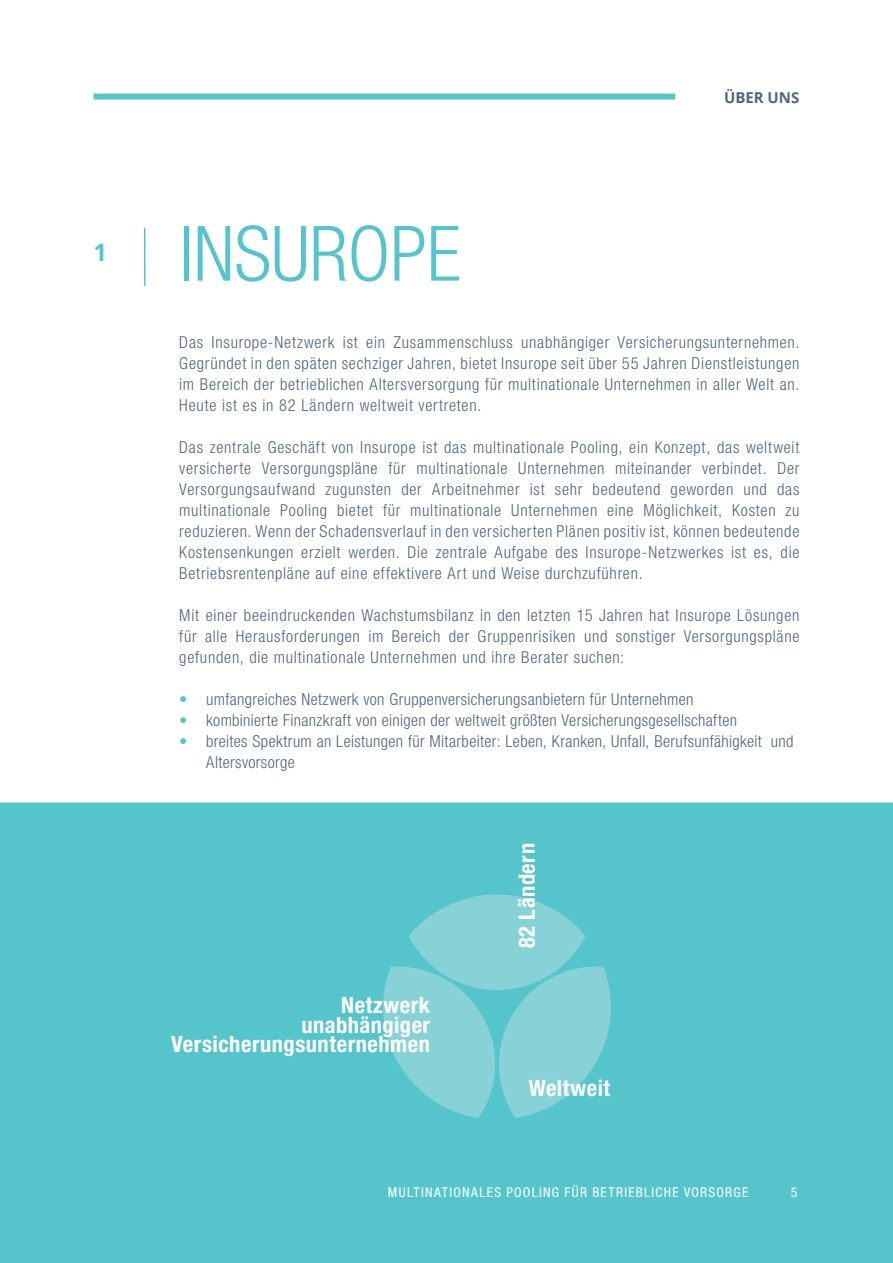
<style>
.page{position:relative;width:893px;height:1263px;background:#fff}
.page>*{position:absolute;margin:0;border:0;box-sizing:border-box;transform-origin:0 0}
.Page_Header_-_Blue{font:300 condensed 76.5px "Helvetica Neue LT Pro";color:#56c5cb}
.Page_Section_Number{font:700 24px "Open Sans";color:#56c5cb}
.t1{font:700 condensed 22.5px/19.5px "Helvetica Neue LT Pro";letter-spacing:.025em;color:#fff;text-align:right}
.t2{font:300 condensed 16.5px/21px "Helvetica Neue LT Pro";letter-spacing:.025em;color:#51657e;text-align:justify}
.Page_Section_Title_-_Black{font:700 15px "Open Sans";color:#51657e}
.t3{font:condensed 13.5px "Helvetica Neue LT Pro";letter-spacing:.095em;color:#fff}
.s1{color:#56c5cb}
</style>
<div class="page">
<div style="left:0;top:802px;width:893px;height:461px;background:#56c5cb"></div>
<hr style="left:144px;top:228px;width:1px;height:58px;background:#56c5cb">
<div style="left:94px;top:94px;width:581px;height:6px;background:#56c5cb"></div>
<svg style="left:383px;top:894px;width:228px;height:224px;background:#78ced3"></svg>
<p class="Page_Section_Number" style="left:94px;top:235px;width:15px">1</p>
<p class="Page_Header_-_Blue" style="left:179px;top:210px;width:283px">INSUROPE</p>
<p class="Page_Section_Title_-_Black" style="left:724px;top:87px;width:77px">ÜBER UNS</p>
<p class="t2" style="left:179px;top:332px;width:622px">Das Insurope-Netzwerk ist ein Zusammenschluss unabhängiger Versicherungsunternehmen.<br>Gegründet in den späten sechziger Jahren, bietet Insurope seit über 55 Jahren Dienstleistungen im Bereich der betrieblichen Altersversorgung für multinationale Unternehmen in aller Welt an.<br>Heute ist es in 82 Ländern weltweit vertreten.</p>
<p class="t2" style="left:179px;top:437px;width:622px">Das zentrale Geschäft von Insurope ist das multinationale Pooling, ein Konzept, das weltweit versicherte Versorgungspläne für multinationale Unternehmen miteinander verbindet. Der Versorgungsaufwand zugunsten der Arbeitnehmer ist sehr bedeutend geworden und das multinationale Pooling bietet für multinationale Unternehmen eine Möglichkeit, Kosten zu reduzieren. Wenn der Schadensverlauf in den versicherten Plänen positiv ist, können bedeutende Kostensenkungen erzielt werden. Die zentrale Aufgabe des Insurope-Netzwerkes ist es, die Betriebsrentenpläne auf eine effektivere Art und Weise durchzuführen.</p>
<p class="t2" style="left:179px;top:605px;width:622px">Mit einer beeindruckenden Wachstumsbilanz in den letzten 15 Jahren hat Insurope Lösungen für alle Herausforderungen im Bereich der Gruppenrisiken und sonstiger Versorgungspläne gefunden, die multinationale Unternehmen und ihre Berater suchen:</p>
<p class="t2" style="left:179px;top:689px;width:516px"><span class="s1">•</span> umfangreiches Netzwerk von Gruppenversicherungsanbietern für Unternehmen</p>
<p class="t2" style="left:179px;top:710px;width:559px"><span class="s1">•</span> kombinierte Finanzkraft von einigen der weltweit größten Versicherungsgesellschaften</p>
<p class="t2" style="left:206px;top:731px;width:589px;text-indent:-27px"><span class="s1">•</span> breites Spektrum an Leistungen für Mitarbeiter: Leben, Kranken, Unfall, Berufsunfähigkeit und<br>Altersvorsorge</p>
<p class="t1" style="left:171px;top:995px;width:261px">Netzwerk<br>unabhängiger<br>Versicherungsunternehmen</p>
<p class="t1" style="left:517px;top:948px;width:107px;rotate:-90deg">82 Ländern</p>
<p class="t1" style="left:529px;top:1078px;width:83px">Weltweit</p>
<p class="t3" style="left:388px;top:1184px;width:362px">MULTINATIONALES POOLING FÜR BETRIEBLICHE VORSORGE</p>
<p class="t3" style="left:791px;top:1184px;width:8px">5</p>
</div>
